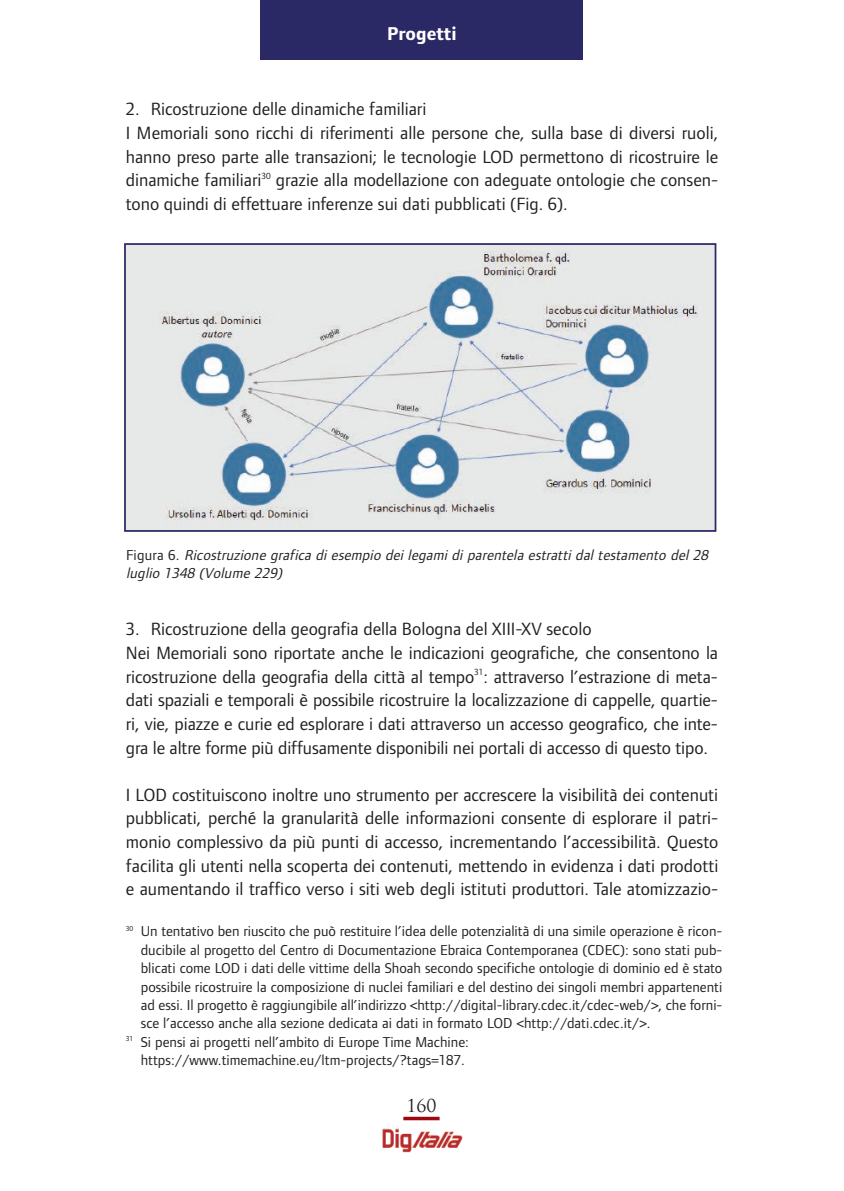
<style>
.page{position:relative;width:844px;height:1191px;background:#fff}
.page>*{position:absolute;margin:0;border:0;box-sizing:border-box;transform-origin:0 0}
.t1{font:700 19.25px "Foundry Form Sans";color:#fff}
.t2{font:18.38px/23.6px "Foundry Form Sans";letter-spacing:-.005em;color:#231f20}
.t3{font:17.5px "Trajan Pro";color:#231f20}
.t4{font:14.88px "Foundry Form Sans";color:#231f20}
.t5{font:italic 14.88px/17.5px "Foundry Form Sans";color:#231f20}
.s1{font-style:normal}
</style>
<div class="page">
<div style="left:260px;top:0;width:323px;height:60px;background:#2b2866"></div>
<img style="left:382px;top:1128px;width:81px;height:24px">
<svg style="left:403px;top:1116px;width:36px;height:4px"></svg>
<img style="left:127px;top:246px;width:586px;height:283px">
<div style="left:124px;top:243px;width:592px;height:289px;border:2px solid #2b2866"></div>
<p class="t1" style="left:387px;top:23px;width:71px">Progetti</p>
<p class="t2" style="left:126px;top:97px;width:593px">2. Ricostruzione delle dinamiche familiari<br>I Memoriali sono ricchi di riferimenti alle persone che, sulla base di diversi ruoli, hanno preso parte alle transazioni; le tecnologie LOD permettono di ricostruire le dinamiche familiari<sup>30</sup> grazie alla modellazione con adeguate ontologie che consen&shy;tono quindi di effettuare inferenze sui dati pubblicati (Fig. 6).</p>
<p class="t5" style="left:126px;top:546px;width:586px"><span class="s1">F i g u r a 6 .</span> Ricostruzione grafica di esempio dei legami di parentela estratti dal testamento del 28 luglio 1348 (Volume 229)</p>
<p class="t2" style="left:126px;top:617px;width:593px">3. Ricostruzione della geografia della Bologna del XIII-XV secolo<br>Nei Memoriali sono riportate anche le indicazioni geografiche, che consentono la ricostruzione della geografia della città al tempo<sup>31</sup>: attraverso l’estrazione di meta&shy;dati spaziali e temporali è possibile ricostruire la localizzazione di cappelle, quartie&shy;ri, vie, piazze e curie ed esplorare i dati attraverso un accesso geografico, che inte&shy;gra le altre forme più diffusamente disponibili nei portali di accesso di questo tipo.</p>
<p class="t2" style="left:126px;top:782px;width:593px;text-align:justify">I LOD costituiscono inoltre uno strumento per accrescere la visibilità dei contenuti pubblicati, perché la granularità delle informazioni consente di esplorare il patri&shy;monio complessivo da più punti di accesso, incrementando l’accessibilità. Questo facilita gli utenti nella scoperta dei contenuti, mettendo in evidenza i dati prodotti e aumentando il traffico verso i siti web degli istituti produttori. Tale atomizzazio-</p>
<p class="t4" style="left:126px;top:923px;width:597px"><sup>30</sup> Un tentativo ben riuscito che può restituire l’idea delle potenzialità di una simile operazione è ricon-</p>
<p class="t4" style="left:141px;top:941px;width:583px">ducibile al progetto del Centro di Documentazione Ebraica Contemporanea (CDEC): sono stati pub-</p>
<p class="t4" style="left:141px;top:960px;width:583px">blicati come LOD i dati delle vittime della Shoah secondo specifiche ontologie di dominio ed è stato</p>
<p class="t4" style="left:141px;top:978px;width:583px">possibile ricostruire la composizione di nuclei familiari e del destino dei singoli membri appartenenti</p>
<p class="t4" style="left:141px;top:996px;width:583px">ad essi. Il progetto è raggiungibile all’indirizzo &lt;http://digital-library.cdec.it/cdec-web/&gt;, che forni-</p>
<p class="t4" style="left:141px;top:1015px;width:511px">sce l’accesso anche alla sezione dedicata ai dati in formato LOD &lt;http://dati.cdec.it/&gt;.</p>
<p class="t4" style="left:126px;top:1033px;width:344px"><sup>31</sup> Si pensi ai progetti nell’ambito di Europe Time Machine:</p>
<p class="t4" style="left:141px;top:1051px;width:325px">https://www.timemachine.eu/ltm-projects/?tags=187.</p>
<p class="t3" style="left:406px;top:1095px;width:31px">160</p>
</div>
